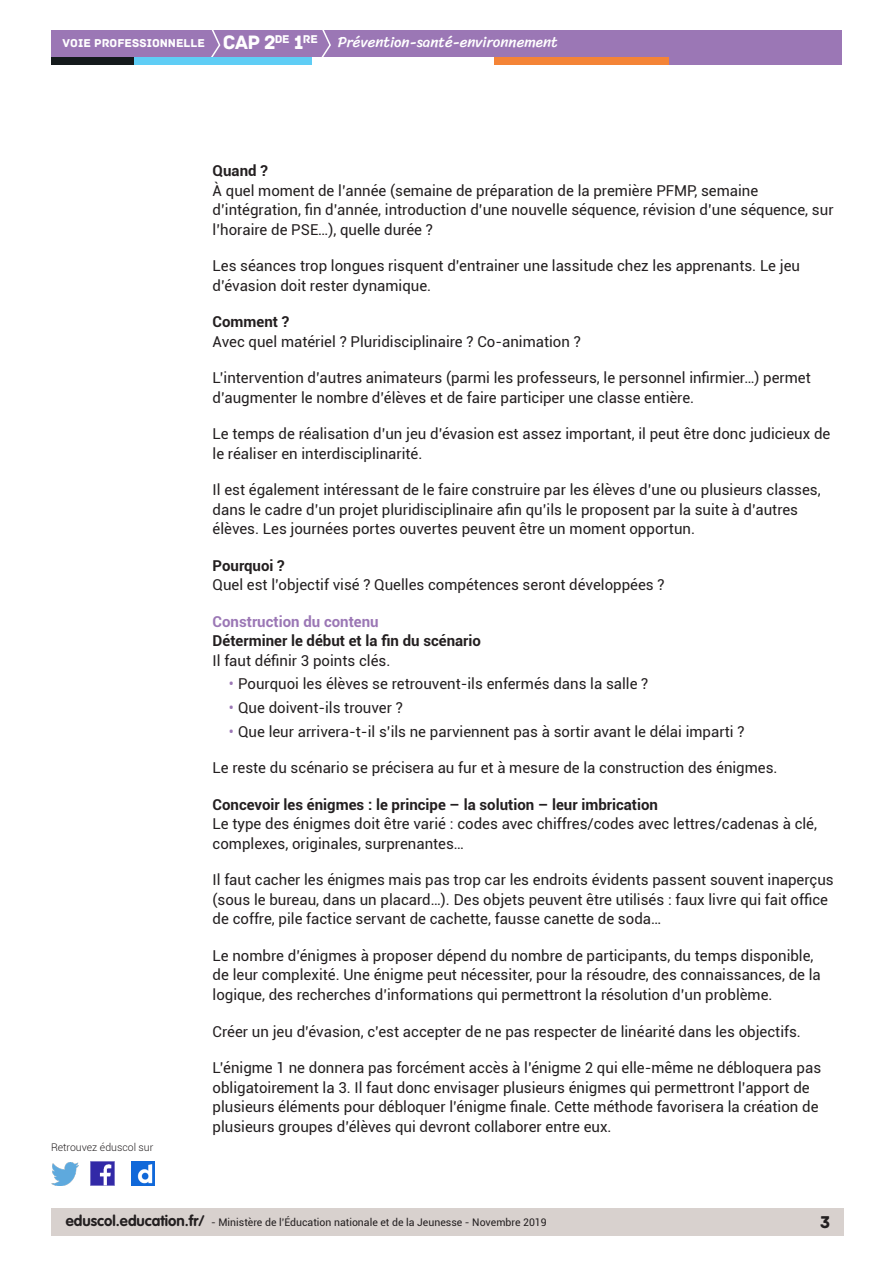
<style>
.page{position:relative;width:893px;height:1263px;background:#fff}
.page>*{position:absolute;margin:0;border:0;box-sizing:border-box;transform-origin:0 0}
.t1{font:18px "Archive";color:#231f20}
.Texte_courant{font:15px/19.5px "Roboto";color:#231f20}
._04_titre_4{font:700 15px "Roboto";color:#231f20}
.t2{font:15px "Sriracha";color:#fff}
._04_titre_3{font:700 15px "Roboto";color:#9b77b5}
.t3{font:12px "Archive";color:#fff}
.t4{font:11.85px "Archive";color:#fff}
.t5{font:10.5px "Roboto";color:#231f20}
.t6{font:300 10.5px "Roboto";color:#231f20}
.s1{font-size:20.4px}
.s2{color:#9b77b5}
.s3{font-family:"VAG Rounded Std";font-weight:700;font-size:15px}
</style>
<div class="page">
<div style="left:51px;top:1209px;width:792px;height:27px;background:#d8d1ce"></div>
<div style="left:51px;top:30px;width:791px;height:27px;background:#9b77b5"></div>
<svg style="left:211px;top:30px;width:10px;height:27px"></svg>
<svg style="left:321px;top:30px;width:10px;height:27px"></svg>
<div style="left:133px;top:57px;width:179px;height:8px;background:#5fcdf5"></div>
<div style="left:51px;top:57px;width:82px;height:8px;background:#141a1c"></div>
<div style="left:667px;top:57px;width:175px;height:8px;background:#9b77b5"></div>
<div style="left:494px;top:57px;width:175px;height:8px;background:#f48437"></div>
<img style="left:91px;top:1162px;width:23px;height:23px">
<img style="left:51px;top:1163px;width:28px;height:22px">
<img style="left:132px;top:1162px;width:22px;height:23px">
<p class="t4" style="left:275px;top:32px;width:45px">DE <span class="s1">1</span>RE</p>
<p class="t3" style="left:63px;top:36px;width:214px">VOIE PROFESSIONNELLE <span class="s1">CAP 2</span></p>
<p class="t2" style="left:338px;top:33px;width:222px">Prévention-santé-environnement</p>
<p class="t6" style="left:51px;top:1140px;width:104px">Retrouvez éduscol sur</p>
<p class="_04_titre_4" style="left:213px;top:160px;width:57px">Quand ?</p>
<p class="Texte_courant" style="left:213px;top:180px;width:622px">À quel moment de l’année (semaine de préparation de la première PFMP, semaine d’intégration, fin d’année, introduction d’une nouvelle séquence, révision d’une séquence, sur l’horaire de PSE…), quelle durée ?</p>
<p class="Texte_courant" style="left:213px;top:255px;width:589px">Les séances trop longues risquent d’entrainer une lassitude chez les apprenants. Le jeu d’évasion doit rester dynamique.</p>
<p class="_04_titre_4" style="left:213px;top:311px;width:78px">Comment ?</p>
<p class="Texte_courant" style="left:213px;top:331px;width:370px">Avec quel matériel ? Pluridisciplinaire ? Co-animation ?</p>
<p class="Texte_courant" style="left:213px;top:367px;width:600px">L’intervention d’autres animateurs (parmi les professeurs, le personnel infirmier…) permet d’augmenter le nombre d’élèves et de faire participer une classe entière.</p>
<p class="Texte_courant" style="left:213px;top:423px;width:619px">Le temps de réalisation d’un jeu d’évasion est assez important, il peut être donc judicieux de le réaliser en interdisciplinarité.</p>
<p class="Texte_courant" style="left:213px;top:479px;width:610px">Il est également intéressant de le faire construire par les élèves d’une ou plusieurs classes, dans le cadre d’un projet pluridisciplinaire afin qu’ils le proposent par la suite à d’autres élèves. Les journées portes ouvertes peuvent être un moment opportun.</p>
<p class="_04_titre_4" style="left:213px;top:555px;width:74px">Pourquoi ?</p>
<p class="Texte_courant" style="left:213px;top:574px;width:454px">Quel est l’objectif visé ? Quelles compétences seront développées ?</p>
<p class="_04_titre_3" style="left:213px;top:611px;width:168px">Construction du contenu</p>
<p class="_04_titre_4" style="left:213px;top:630px;width:270px">Déterminer le début et la fin du scénario</p>
<p class="Texte_courant" style="left:213px;top:650px;width:179px">Il faut définir 3 points clés.</p>
<p class="Texte_courant" style="left:229px;top:674px;width:421px"><span class="s2">•</span> Pourquoi les élèves se retrouvent-ils enfermés dans la salle ?</p>
<p class="Texte_courant" style="left:229px;top:697px;width:175px"><span class="s2">•</span> Que doivent-ils trouver ?</p>
<p class="Texte_courant" style="left:229px;top:721px;width:517px"><span class="s2">•</span> Que leur arrivera-t-il s’ils ne parviennent pas à sortir avant le délai imparti ?</p>
<p class="Texte_courant" style="left:213px;top:758px;width:566px">Le reste du scénario se précisera au fur et à mesure de la construction des énigmes.</p>
<p class="_04_titre_4" style="left:213px;top:794px;width:447px">Concevoir les énigmes : le principe – la solution – leur imbrication</p>
<p class="Texte_courant" style="left:213px;top:814px;width:606px">Le type des énigmes doit être varié : codes avec chiffres/codes avec lettres/cadenas à clé, complexes, originales, surprenantes…</p>
<p class="Texte_courant" style="left:213px;top:870px;width:623px">Il faut cacher les énigmes mais pas trop car les endroits évidents passent souvent inaperçus (sous le bureau, dans un placard…). Des objets peuvent être utilisés : faux livre qui fait office de coffre, pile factice servant de cachette, fausse canette de soda…</p>
<p class="Texte_courant" style="left:213px;top:945px;width:610px">Le nombre d’énigmes à proposer dépend du nombre de participants, du temps disponible, de leur complexité. Une énigme peut nécessiter, pour la résoudre, des connaissances, de la logique, des recherches d’informations qui permettront la résolution d’un problème.</p>
<p class="Texte_courant" style="left:213px;top:1021px;width:590px">Créer un jeu d’évasion, c’est accepter de ne pas respecter de linéarité dans les objectifs.</p>
<p class="Texte_courant" style="left:213px;top:1057px;width:610px">L’énigme 1 ne donnera pas forcément accès à l’énigme 2 qui elle-même ne débloquera pas obligatoirement la 3. Il faut donc envisager plusieurs énigmes qui permettront l’apport de plusieurs éléments pour débloquer l’énigme finale. Cette méthode favorisera la création de plusieurs groupes d’élèves qui devront collaborer entre eux.</p>
<p class="t5" style="left:66px;top:1215px;width:482px"><span class="s3">eduscol.education.fr/</span> - Ministère de l’Éducation nationale et de la Jeunesse - Novembre 2019</p>
<p class="t1" style="left:820px;top:1211px;width:12px">3</p>
</div>
